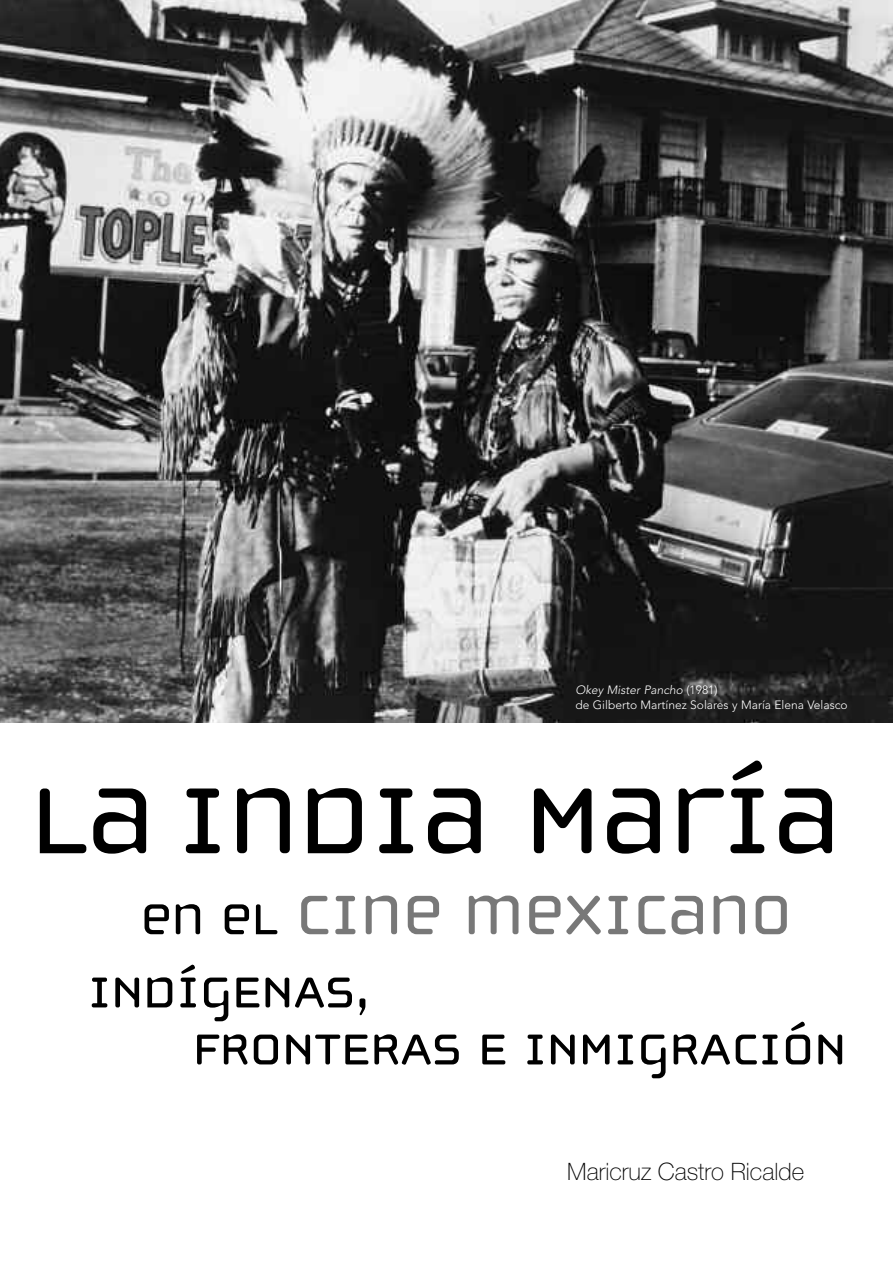
<style>
.page{position:relative;width:893px;height:1263px;background:#fff}
.page>*{position:absolute;margin:0;border:0;box-sizing:border-box;transform-origin:0 0}
.t1{font:136.5px "Cholla Unicase";color:#000}
.t2{font:81px "Cholla Unicase";color:#787878}
.t3{font:63px/57px "Cholla Unicase";color:#000}
.t4{font:100 24px "Helvetica Neue East A";color:#000}
.t5{font:300 12px/15px "Avenir";color:#fff}
.s1{font-style:italic}
.s2{font-size:63px;color:#000}
</style>
<div class="page">
<img style="left:0;top:0;width:893px;height:723px">
<p class="t5" style="left:575px;top:683px;width:274px"><span class="s1">Okey Mister Pancho</span> (1981)<br>de Gilberto Martínez Solares y María Elena Velasco</p>
<p class="t1" style="left:31px;top:726px;width:812px">La India María</p>
<p class="t2" style="left:140px;top:859px;width:653px"><span class="s2">en el</span> cine mexicano</p>
<p class="t3" style="left:193px;top:957px;width:655px;text-indent:-105px">INDÍGENAS,<br>FRONTERAS E INMIGRACIÓN</p>
<p class="t4" style="left:567px;top:1163px;width:238px">Maricruz Castro Ricalde</p>
</div>
